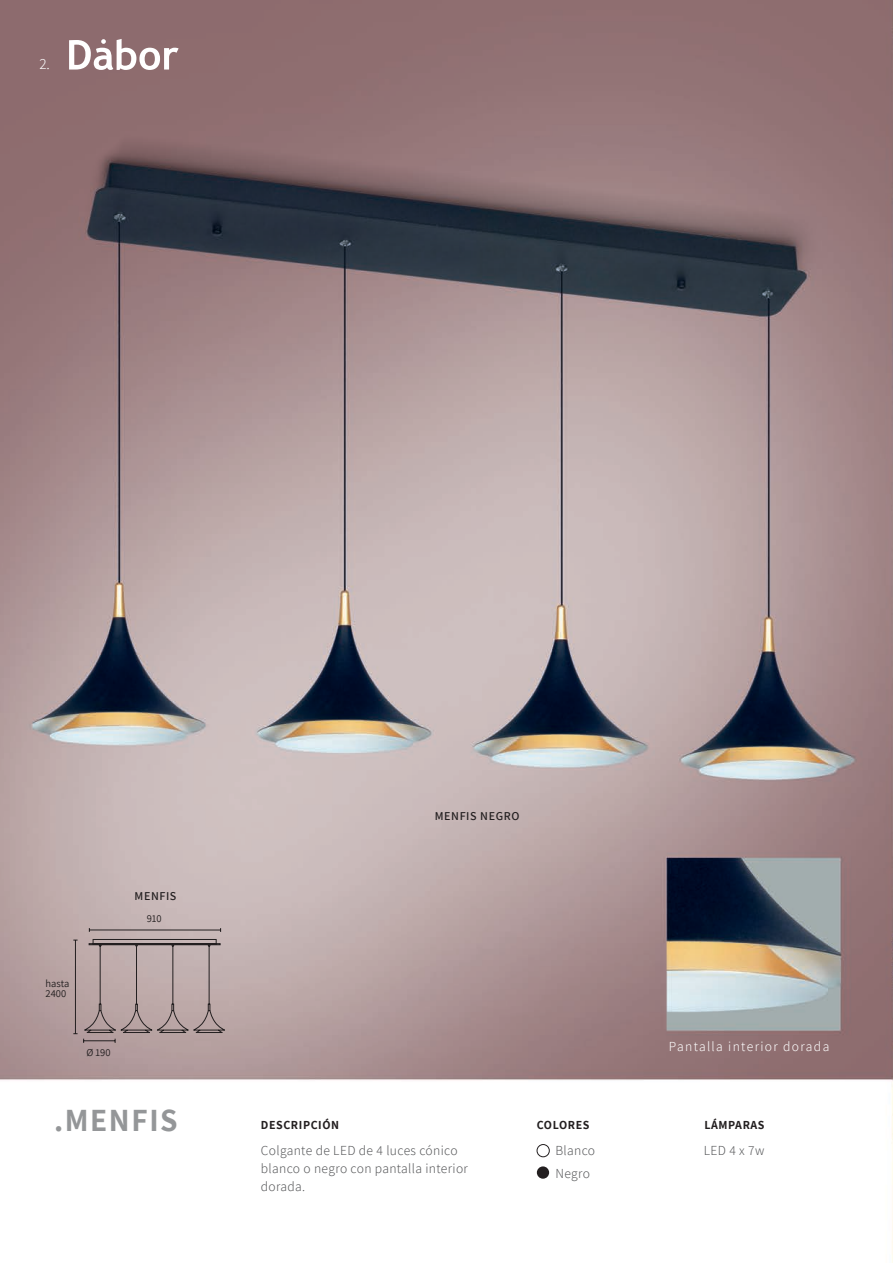
<style>
.page{position:relative;width:893px;height:1263px;background:#fff}
.page>*{position:absolute;margin:0;border:0;box-sizing:border-box;transform-origin:0 0}
.t1{font:700 31.5px "Assistant";letter-spacing:.05em;color:#949698}
.t2{font:300 15px "Assistant";color:#fff}
.t3{font:300 13.5px/18px "Assistant";letter-spacing:.025em;color:#58595b}
.t4{font:300 13.5px "Assistant";letter-spacing:.1em;color:#fff}
.t5{font:700 12px "Assistant";letter-spacing:.05em;color:#231f20}
.t6{font:600 12px "Assistant";letter-spacing:.05em;color:#231f20}
.t7{font:10.5px/10.5px "Assistant";color:#231f20}
</style>
<div class="page">
<img style="left:0;top:0;width:893px;height:1263px">
<svg style="left:69px;top:39px;width:110px;height:31px"></svg>
<div style="left:537px;top:1144px;width:12px;height:13px;border:1px solid #231f20;border-radius:50%"></div>
<div style="left:537px;top:1166px;width:12px;height:13px;background:#231f20;border-radius:50%"></div>
<hr style="left:89px;top:929px;width:132px;height:1px;background:#231f20">
<hr style="left:75px;top:940px;width:1px;height:94px;background:#231f20">
<div style="left:93px;top:939px;width:124px;height:5px;border:1px solid #231f20"></div>
<div style="left:89px;top:943px;width:132px;height:2px;border:1px solid #231f20"></div>
<hr style="left:100px;top:946px;width:1px;height:58px;background:#231f20">
<hr style="left:136px;top:946px;width:1px;height:58px;background:#231f20">
<hr style="left:172px;top:946px;width:1px;height:58px;background:#231f20">
<hr style="left:209px;top:946px;width:1px;height:58px;background:#231f20">
<svg style="left:73px;top:1004px;width:152px;height:39px;background:#a89595"></svg>
<p class="t2" style="left:39px;top:54px;width:12px">2.</p>
<p class="t7" style="left:46px;top:977px;width:25px">hasta<br>2400</p>
<p class="t7" style="left:86px;top:1047px;width:26px">Ø 190</p>
<p class="t6" style="left:135px;top:888px;width:43px">MENFIS</p>
<p class="t7" style="left:147px;top:913px;width:17px">910</p>
<p class="t6" style="left:435px;top:808px;width:86px">MENFIS NEGRO</p>
<p class="t4" style="left:669px;top:1037px;width:162px">Pantalla interior dorada</p>
<h1 class="t1" style="left:54px;top:1099px;width:125px">.MENFIS</h1>
<p class="t5" style="left:261px;top:1116px;width:80px">DESCRIPCIÓN</p>
<p class="t3" style="left:261px;top:1141px;width:209px">Colgante de LED de 4 luces cónico blanco o negro con pantalla interior dorada.</p>
<p class="t3" style="left:704px;top:1141px;width:62px">LED 4 x 7w</p>
<p class="t5" style="left:537px;top:1116px;width:54px">COLORES</p>
<p class="t5" style="left:704px;top:1116px;width:62px">LÁMPARAS</p>
<p class="t3" style="left:555px;top:1138px;width:41px;line-height:22.6px">Blanco<br>Negro</p>
</div>
